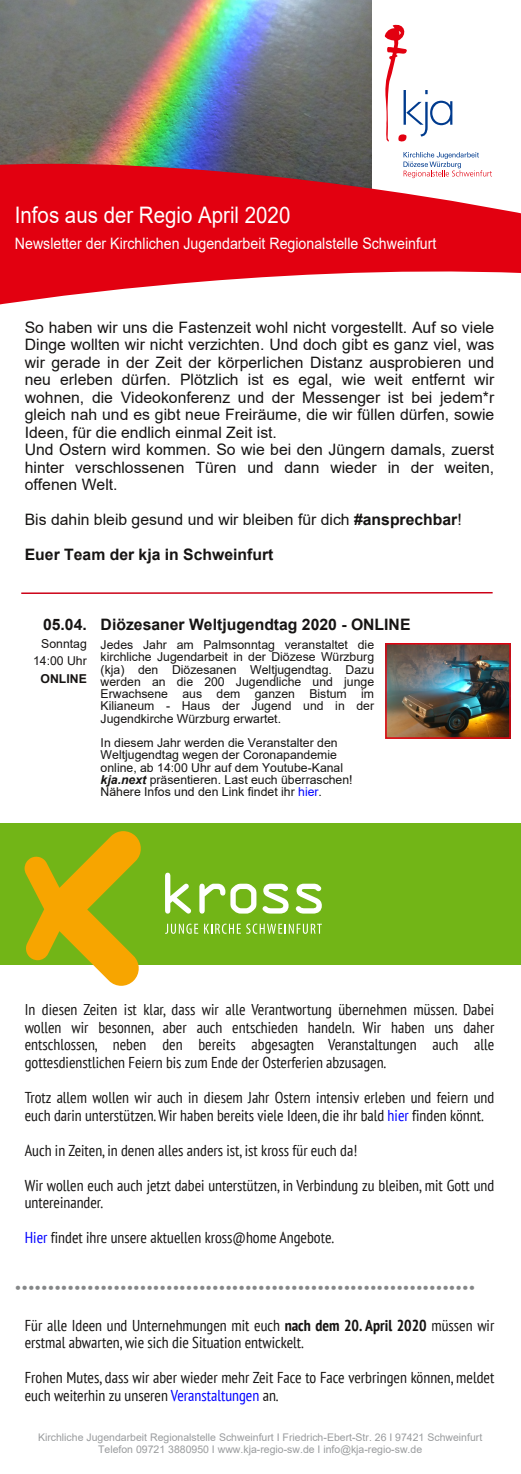
<style>
.page{position:relative;width:521px;height:1474px;background:#fff}
.page>*{position:absolute;margin:0;border:0;box-sizing:border-box;transform-origin:0 0}
.t1{font:700 26.25px "PT Sans";color:#858788}
.t2{font:22.75px "Arial";color:#fff;scale:.9 1}
.t3{font:condensed 15.75px/17.5px "PT Sans";color:#161413}
.t4{font:15.75px/17.5px "Arial";color:#161413}
.t5{font:700 15.75px "Arial";color:#161413}
.t6{font:15.75px "Arial";color:#fff;scale:.9 1}
.t7{font:12.25px/12.2px "Arial";color:#161413;text-align:justify}
.t8{font:700 12.25px "Arial";color:#161413}
.t9{font:10.5px/12.2px "Arial";color:#9a9c9e;text-align:center}
.s1{font-weight:700}
.s2{font-weight:700;font-style:italic}
.s3{color:#00f}
</style>
<div class="page">
<img style="left:0;top:0;width:371px;height:154px">
<svg style="left:0;top:154px;width:521px;height:151px;fill:#e20010"></svg>
<svg style="left:385px;top:25px;width:67px;height:117px"></svg>
<svg style="left:403px;top:152px;width:89px;height:26px"></svg>
<div style="left:0;top:822px;width:521px;height:142px;background:#72b517"></div>
<svg style="left:24px;top:831px;width:118px;height:154px"></svg>
<svg style="left:165px;top:872px;width:26px;height:41px"></svg>
<svg style="left:199px;top:883px;width:57px;height:30px"></svg>
<svg style="left:262px;top:883px;width:27px;height:30px"></svg>
<svg style="left:296px;top:883px;width:26px;height:30px"></svg>
<svg style="left:165px;top:923px;width:33px;height:10px"></svg>
<svg style="left:204px;top:923px;width:118px;height:10px"></svg>
<hr style="left:21px;top:592px;width:472px;height:2px;background:#cc0016">
<img style="left:387px;top:645px;width:122px;height:91px">
<div style="left:385px;top:643px;width:126px;height:95px;border:1px solid #e20010"></div>
<h2 class="t2" style="left:15px;top:202px;width:308px">Infos aus der Regio April 2020</h2>
<p class="t6" style="left:15px;top:235px;width:470px">Newsletter der Kirchlichen Jugendarbeit Regionalstelle Schweinfurt</p>
<p class="t4" style="left:25px;top:318px;width:471px">So haben wir uns die Fastenzeit wohl nicht vorgestellt. Auf so viele Dinge wollten wir nicht verzichten. Und doch gibt es ganz viel, was wir gerade in der Zeit der körperlichen Distanz ausprobieren und neu erleben dürfen. Plötzlich ist es egal, wie weit entfernt wir wohnen, die Videokonferenz und der Messenger ist bei jedem*r gleich nah und es gibt neue Freiräume, die wir füllen dürfen, sowie Ideen, für die endlich einmal Zeit ist.<br>Und Ostern wird kommen. So wie bei den Jüngern damals, zuerst hinter verschlossenen Türen und dann wieder in der weiten, offenen Welt.</p>
<p class="t4" style="left:25px;top:511px;width:438px">Bis dahin bleib gesund und wir bleiben für dich <span class="s1">#ansprechbar</span>!</p>
<p class="t5" style="left:25px;top:546px;width:250px">Euer Team der kja in Schweinfurt</p>
<p class="t5" style="left:43px;top:616px;width:369px">05.04. Diözesaner Weltjugendtag 2020 - ONLINE</p>
<p class="t7" style="left:33px;top:634px;width:55px;line-height:17.5px;text-align:right">Sonntag<br>14:00 Uhr</p>
<p class="t8" style="left:41px;top:671px;width:48px">ONLINE</p>
<p class="t7" style="left:101px;top:638px;width:275px">Jedes Jahr am Palmsonntag veranstaltet die kirchliche Jugendarbeit in der Diözese Würzburg (kja) den Diözesanen Weltjugendtag. Dazu werden an die 200 Jugendliche und junge Erwachsene aus dem ganzen Bistum im Kilianeum - Haus der Jugend und in der Jugendkirche Würzburg erwartet.</p>
<p class="t7" style="left:101px;top:736px;width:253px;text-align:left">In diesem Jahr werden die Veranstalter den Weltjugendtag wegen der Coronapandemie online, ab 14:00 Uhr auf dem Youtube-Kanal <span class="s2">kja.next</span> präsentieren. Last euch überraschen!<br>Nähere Infos und den Link findet ihr <span class="s3">hier</span>.</p>
<p class="t3" style="left:25px;top:1000px;width:471px;text-align:justify">In diesen Zeiten ist klar, dass wir alle Verantwortung übernehmen müssen. Dabei wollen wir besonnen, aber auch entschieden handeln. Wir haben uns daher entschlossen, neben den bereits abgesagten Veranstaltungen auch alle gottesdienstlichen Feiern bis zum Ende der Osterferien abzusagen.</p>
<p class="t3" style="left:25px;top:1088px;width:471px">Trotz allem wollen wir auch in diesem Jahr Ostern intensiv erleben und feiern und euch darin unterstützen.Wir haben bereits viele Ideen, die ihr bald <span class="s3">hier</span> finden könnt.</p>
<p class="t3" style="left:25px;top:1140px;width:334px">Auch in Zeiten, in denen alles anders ist, ist kross für euch da!</p>
<p class="t3" style="left:25px;top:1175px;width:471px">Wir wollen euch auch jetzt dabei unterstützen, in Verbindung zu bleiben, mit Gott und untereinander.</p>
<p class="t3" style="left:25px;top:1228px;width:311px"><span class="s3">Hier</span> findet ihre unsere aktuellen kross@home Angebote.</p>
<h1 class="t1" style="left:15px;top:1268px;width:462px">······································································</h1>
<p class="t3" style="left:25px;top:1315px;width:471px">Für alle Ideen und Unternehmungen mit euch <span class="s1">nach dem 20. April 2020</span> müssen wir erstmal abwarten,wie sich die Situation entwickelt.</p>
<p class="t3" style="left:25px;top:1368px;width:471px">Frohen Mutes, dass wir aber wieder mehr Zeit Face to Face verbringen können, meldet euch weiterhin zu unseren <span class="s3">Veranstaltungen</span> an.</p>
<p class="t9" style="left:38px;top:1430px;width:446px">Kirchliche Jugendarbeit Regionalstelle Schweinfurt I Friedrich-Ebert-Str. 26 I 97421 Schweinfurt<br>Telefon 09721 3880950 I www.kja-regio-sw.de I info@kja-regio-sw.de</p>
</div>
